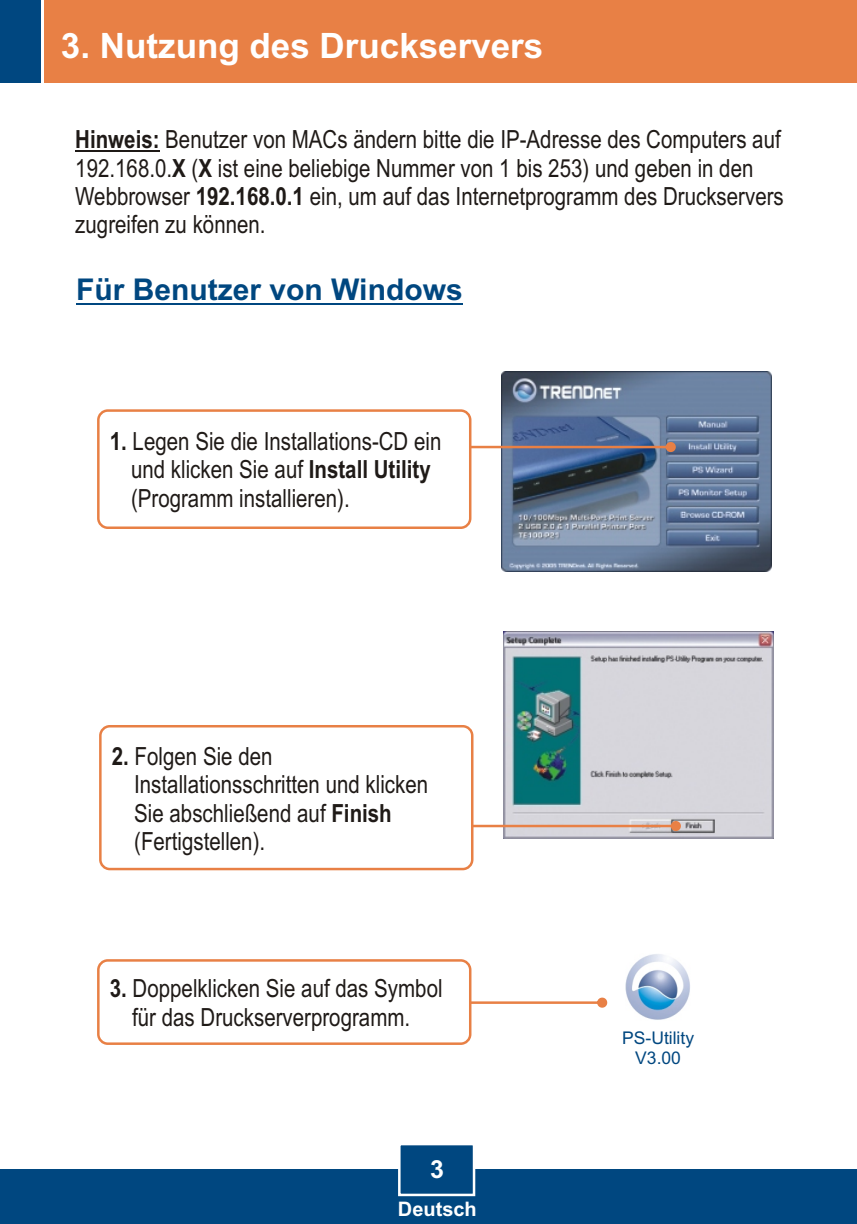
<style>
.page{position:relative;width:857px;height:1224px;background:#fff}
.page>*{position:absolute;margin:0;border:0;box-sizing:border-box;transform-origin:0 0}
.t1{font:700 35px "Arial";color:#fff}
.t2{font:700 30px "Arial";color:#004780}
.t3{font:25px/28.5px "Arial Narrow";color:#1f1a17}
.t4{font:700 25px "Arial";color:#fff}
.t5{font:700 20px "Arial";color:#fff}
.t6{font:17.5px/19.5px "Arial";color:#004780;text-align:center}
.s1{font-weight:700}
</style>
<div class="page">
<img style="left:502px;top:372px;width:270px;height:200px">
<div style="left:0;top:1170px;width:857px;height:54px;background:#004780"></div>
<div style="left:44px;top:0;width:813px;height:83px;background:#e88045"></div>
<div style="left:0;top:0;width:41px;height:83px;background:#004780"></div>
<svg style="left:397px;top:1145px;width:79px;height:52px"></svg>
<img style="left:503px;top:632px;width:270px;height:206px">
<svg style="left:471px;top:442px;width:205px;height:10px;background:#8a7f8c"></svg>
<svg style="left:473px;top:821px;width:208px;height:10px;background:#dec0b3"></svg>
<svg style="left:471px;top:998px;width:136px;height:10px"></svg>
<div style="left:97px;top:409px;width:374px;height:120px;background:#fff;border:3px solid #e88045;border-radius:9px"></div>
<div style="left:99px;top:725px;width:374px;height:145px;background:#fff;border:3px solid #e88045;border-radius:9px"></div>
<div style="left:97px;top:959px;width:374px;height:86px;background:#fff;border:3px solid #e88045;border-radius:9px"></div>
<hr style="left:75px;top:150px;width:85px;height:1px;background:#1f1a17">
<hr style="left:76px;top:303px;width:387px;height:1px;background:#004780">
<img style="left:625px;top:954px;width:65px;height:66px">
<h1 class="t1" style="left:61px;top:32px;width:484px">3. Nutzung des Druckservers</h1>
<p class="t3" style="left:75px;top:127px;width:710px"><span class="s1">Hinweis:</span> Benutzer von MACs ändern bitte die IP-Adresse des Computers auf 192.168.0.<span class="s1">X</span> (<span class="s1">X</span> ist eine beliebige Nummer von 1 bis 253) und geben in den Webbrowser <span class="s1">192.168.0.1</span> ein, um auf das Internetprogramm des Druckservers zugreifen zu können.</p>
<p class="t2" style="left:76px;top:278px;width:388px">Für Benutzer von Windows</p>
<p class="t3" style="left:131px;top:429px;width:312px;text-indent:-21px"><span class="s1">1.</span> Legen Sie die Installations-CD ein und klicken Sie auf <span class="s1">Install Utility </span>(Programm installieren).</p>
<p class="t3" style="left:134px;top:744px;width:295px;text-indent:-22px"><span class="s1">2.</span> Folgen Sie den<br>Installationsschritten und klicken<br>Sie abschließend auf <span class="s1">Finish </span>(Fertigstellen).</p>
<p class="t3" style="left:110px;top:977px;width:334px;text-align:center"><span class="s1">3.</span> Doppelklicken Sie auf das Symbol für das Druckserverprogramm.</p>
<p class="t4" style="left:430px;top:1160px;width:15px">3</p>
<p class="t5" style="left:398px;top:1201px;width:80px">Deutsch</p>
<p class="t6" style="left:622px;top:1030px;width:73px">PS-Utility<br>V3.00</p>
</div>
